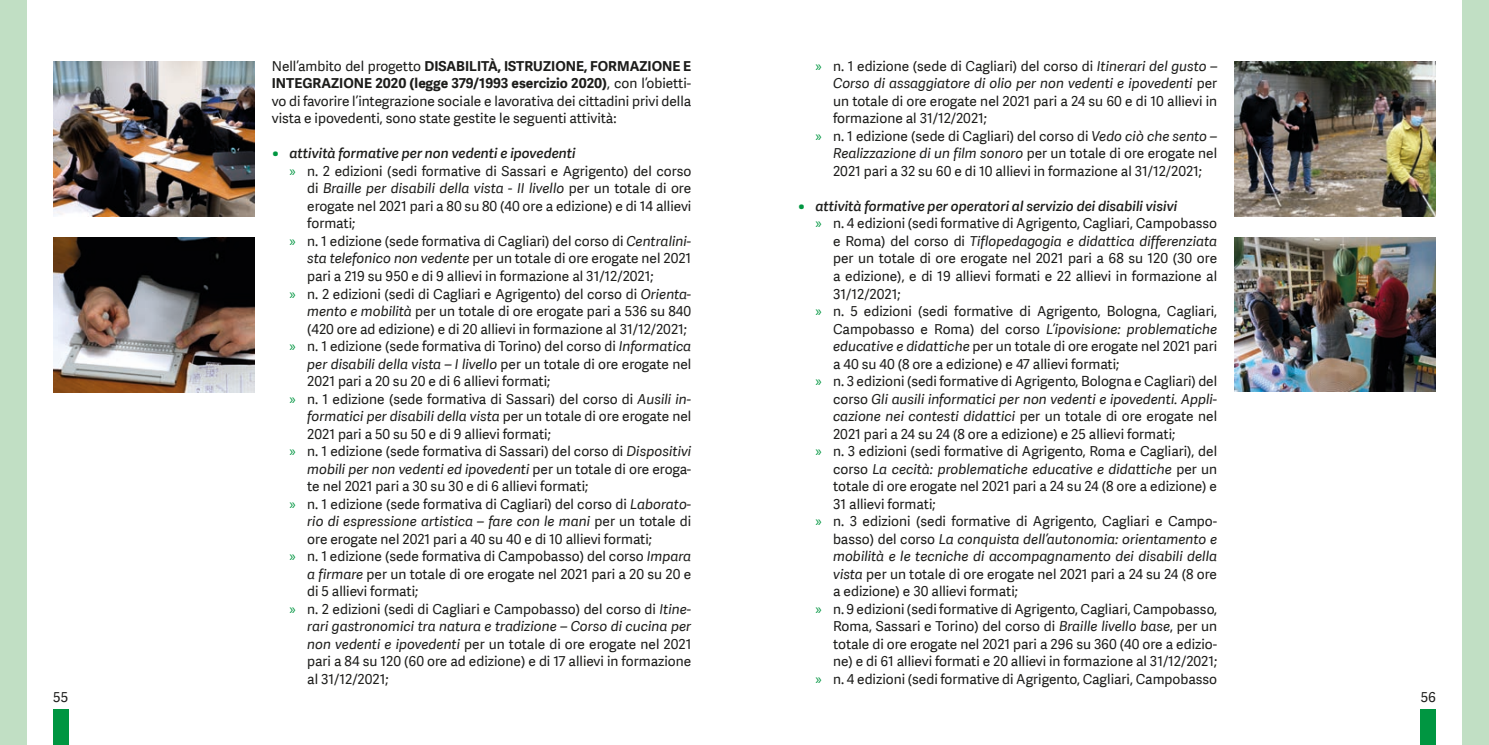
<style>
.page{position:relative;width:1489px;height:745px;background:#fff}
.page>*{position:absolute;margin:0;border:0;box-sizing:border-box;transform-origin:0 0}
.t1{font:13.75px/17.5px "Adelle Sans";color:#1d1d1b;text-align:justify}
.t2{font:italic 13.75px "Adelle Sans";color:#1d1d1b}
.t3{font:italic 600 13.75px "Adelle Sans";color:#1d1d1b}
.s1{font-weight:700}
.s2{font-weight:800;font-style:normal;font-size:15px;color:#009641}
.s3{font-family:"Myriad Pro";font-size:15px;color:#009641}
.s4{font-style:normal}
.s5{font-style:italic}
</style>
<div class="page">
<div style="left:0;top:0;width:27px;height:744px;background:#c1dfc4"></div>
<div style="left:1462px;top:0;width:26px;height:744px;background:#c1dfc4"></div>
<div style="left:53px;top:708px;width:15px;height:36px;background:#009641"></div>
<div style="left:1420px;top:708px;width:15px;height:36px;background:#009641"></div>
<img style="left:53px;top:61px;width:201px;height:155px">
<img style="left:53px;top:237px;width:201px;height:155px">
<img style="left:1234px;top:62px;width:201px;height:154px">
<img style="left:1234px;top:237px;width:201px;height:154px">
<p class="t1" style="left:272px;top:57px;width:421px">Nell’ambito del progetto <span class="s1">DISABILITÀ, ISTRUZIONE, FORMAZIONE E INTEGRAZIONE 2020 (legge 379/1993 esercizio 2020)</span>, con l’obietti&shy;vo di favorire l’integrazione sociale e lavorativa dei cittadini privi della vista e ipovedenti, sono state gestite le seguenti attività:</p>
<p class="t3" style="left:272px;top:146px;width:305px"><span class="s2">•</span> attività formative per non vedenti e ipovedenti</p>
<p class="t1" style="left:289px;top:162px;width:403px"><span class="s3">»</span> n. 2 edizioni (sedi formative di Sassari e Agrigento) del corso</p>
<p class="t2" style="left:307px;top:181px;width:385px"><span class="s4">di</span> Braille per disabili della vista - II livello <span class="s4">per un totale di ore</span></p>
<p class="t1" style="left:307px;top:197px;width:385px">erogate nel 2021 pari a 80 su 80 (40 ore a edizione) e di 14 allievi</p>
<p class="t1" style="left:307px;top:215px;width:49px">formati;</p>
<p class="t1" style="left:289px;top:232px;width:403px"><span class="s3">»</span> n. 1 edizione (sede formativa di Cagliari) del corso di <span class="s5">Centralini-</span></p>
<p class="t1" style="left:307px;top:250px;width:385px"><span class="s5">sta telefonico non vedente</span> per un totale di ore erogate nel 2021</p>
<p class="t1" style="left:307px;top:267px;width:348px">pari a 219 su 950 e di 9 allievi in formazione al 31/12/2021;</p>
<p class="t1" style="left:289px;top:285px;width:403px"><span class="s3">»</span> n. 2 edizioni (sedi di Cagliari e Agrigento) del corso di <span class="s5">Orienta-</span></p>
<p class="t1" style="left:307px;top:302px;width:385px"><span class="s5">mento e mobilità</span> per un totale di ore erogate pari a 536 su 840</p>
<p class="t1" style="left:307px;top:320px;width:381px">(420 ore ad edizione) e di 20 allievi in formazione al 31/12/2021;</p>
<p class="t1" style="left:289px;top:337px;width:403px"><span class="s3">»</span> n. 1 edizione (sede formativa di Torino) del corso di <span class="s5">Informatica</span></p>
<p class="t2" style="left:307px;top:356px;width:385px">per disabili della vista – I livello <span class="s4">per un totale di ore erogate nel</span></p>
<p class="t1" style="left:307px;top:372px;width:244px">2021 pari a 20 su 20 e di 6 allievi formati;</p>
<p class="t1" style="left:289px;top:390px;width:403px"><span class="s3">»</span> n. 1 edizione (sede formativa di Sassari) del corso di <span class="s5">Ausili in-</span></p>
<p class="t2" style="left:307px;top:408px;width:385px">formatici per disabili della vista <span class="s4">per un totale di ore erogate nel</span></p>
<p class="t1" style="left:307px;top:425px;width:245px">2021 pari a 50 su 50 e di 9 allievi formati;</p>
<p class="t1" style="left:289px;top:442px;width:403px"><span class="s3">»</span> n. 1 edizione (sede formativa di Sassari) del corso di <span class="s5">Dispositivi</span></p>
<p class="t2" style="left:307px;top:461px;width:385px">mobili per non vedenti ed ipovedenti <span class="s4">per un totale di ore eroga-</span></p>
<p class="t1" style="left:307px;top:477px;width:282px">te nel 2021 pari a 30 su 30 e di 6 allievi formati;</p>
<p class="t1" style="left:289px;top:495px;width:403px"><span class="s3">»</span> n. 1 edizione (sede formativa di Cagliari) del corso di <span class="s5">Laborato-</span></p>
<p class="t2" style="left:307px;top:513px;width:385px">rio di espressione artistica – fare con le mani <span class="s4">per un totale di</span></p>
<p class="t1" style="left:307px;top:530px;width:346px">ore erogate nel 2021 pari a 40 su 40 e di 10 allievi formati;</p>
<p class="t1" style="left:289px;top:547px;width:403px"><span class="s3">»</span> n. 1 edizione (sede formativa di Campobasso) del corso <span class="s5">Impara</span></p>
<p class="t1" style="left:307px;top:565px;width:385px"><span class="s5">a firmare</span> per un totale di ore erogate nel 2021 pari a 20 su 20 e</p>
<p class="t1" style="left:307px;top:582px;width:112px">di 5 allievi formati;</p>
<p class="t1" style="left:289px;top:600px;width:403px"><span class="s3">»</span> n. 2 edizioni (sedi di Cagliari e Campobasso) del corso di <span class="s5">Itine-</span></p>
<p class="t2" style="left:307px;top:618px;width:385px">rari gastronomici tra natura e tradizione – Corso di cucina per</p>
<p class="t1" style="left:307px;top:635px;width:385px"><span class="s5">non vedenti e ipovedenti</span> per un totale di ore erogate nel 2021</p>
<p class="t1" style="left:307px;top:652px;width:385px">pari a 84 su 120 (60 ore ad edizione) e di 17 allievi in formazione</p>
<p class="t1" style="left:307px;top:670px;width:83px">al 31/12/2021;</p>
<p class="t1" style="left:815px;top:57px;width:403px"><span class="s3">»</span> n. 1 edizione (sede di Cagliari) del corso di <span class="s5">Itinerari del gusto –</span></p>
<p class="t2" style="left:833px;top:76px;width:385px">Corso di assaggiatore di olio per non vedenti e ipovedenti <span class="s4">per</span></p>
<p class="t1" style="left:833px;top:92px;width:385px">un totale di ore erogate nel 2021 pari a 24 su 60 e di 10 allievi in</p>
<p class="t1" style="left:833px;top:110px;width:155px">formazione al 31/12/2021;</p>
<p class="t1" style="left:815px;top:127px;width:403px"><span class="s3">»</span> n. 1 edizione (sede di Cagliari) del corso di <span class="s5">Vedo ciò che sento –</span></p>
<p class="t2" style="left:833px;top:146px;width:385px">Realizzazione di un film sonoro <span class="s4">per un totale di ore erogate nel</span></p>
<p class="t1" style="left:833px;top:162px;width:370px">2021 pari a 32 su 60 e di 10 allievi in formazione al 31/12/2021;</p>
<p class="t3" style="left:797px;top:198px;width:381px"><span class="s2">•</span> attività formative per operatori al servizio dei disabili visivi</p>
<p class="t1" style="left:815px;top:215px;width:403px"><span class="s3">»</span> n. 4 edizioni (sedi formative di Agrigento, Cagliari, Campobasso</p>
<p class="t2" style="left:833px;top:233px;width:385px"><span class="s4">e Roma) del corso di</span> Tiflopedagogia e didattica differenziata</p>
<p class="t1" style="left:833px;top:250px;width:385px">per un totale di ore erogate nel 2021 pari a 68 su 120 (30 ore</p>
<p class="t1" style="left:833px;top:267px;width:385px">a edizione), e di 19 allievi formati e 22 allievi in formazione al</p>
<p class="t1" style="left:833px;top:285px;width:69px">31/12/2021;</p>
<p class="t1" style="left:815px;top:302px;width:403px"><span class="s3">»</span> n. 5 edizioni (sedi formative di Agrigento, Bologna, Cagliari,</p>
<p class="t2" style="left:833px;top:321px;width:385px"><span class="s4">Campobasso e Roma) del corso</span> L’ipovisione: problematiche</p>
<p class="t1" style="left:833px;top:337px;width:385px"><span class="s5">educative e didattiche</span> per un totale di ore erogate nel 2021 pari</p>
<p class="t1" style="left:833px;top:355px;width:287px">a 40 su 40 (8 ore a edizione) e 47 allievi formati;</p>
<p class="t1" style="left:815px;top:372px;width:403px"><span class="s3">»</span> n. 3 edizioni (sedi formative di Agrigento, Bologna e Cagliari) del</p>
<p class="t2" style="left:833px;top:391px;width:385px"><span class="s4">corso</span> Gli ausili informatici per non vedenti e ipovedenti. Appli-</p>
<p class="t2" style="left:833px;top:408px;width:385px">cazione nei contesti didattici <span class="s4">per un totale di ore erogate nel</span></p>
<p class="t1" style="left:833px;top:425px;width:343px">2021 pari a 24 su 24 (8 ore a edizione) e 25 allievi formati;</p>
<p class="t1" style="left:815px;top:442px;width:403px"><span class="s3">»</span> n. 3 edizioni (sedi formative di Agrigento, Roma e Cagliari), del</p>
<p class="t2" style="left:833px;top:461px;width:385px"><span class="s4">corso</span> La cecità: problematiche educative e didattiche <span class="s4">per un</span></p>
<p class="t1" style="left:833px;top:477px;width:385px">totale di ore erogate nel 2021 pari a 24 su 24 (8 ore a edizione) e</p>
<p class="t1" style="left:833px;top:495px;width:104px">31 allievi formati;</p>
<p class="t1" style="left:815px;top:512px;width:403px"><span class="s3">»</span> n. 3 edizioni (sedi formative di Agrigento, Cagliari e Campo-</p>
<p class="t2" style="left:833px;top:531px;width:385px"><span class="s4">basso) del corso</span> La conquista dell’autonomia: orientamento e</p>
<p class="t2" style="left:833px;top:548px;width:385px">mobilità e le tecniche di accompagnamento dei disabili della</p>
<p class="t1" style="left:833px;top:565px;width:385px"><span class="s5">vista</span> per un totale di ore erogate nel 2021 pari a 24 su 24 (8 ore</p>
<p class="t1" style="left:833px;top:582px;width:186px">a edizione) e 30 allievi formati;</p>
<p class="t1" style="left:815px;top:600px;width:403px"><span class="s3">»</span> n. 9 edizioni (sedi formative di Agrigento, Cagliari, Campobasso,</p>
<p class="t1" style="left:833px;top:617px;width:385px">Roma, Sassari e Torino) del corso di <span class="s5">Braille livello base</span>, per un</p>
<p class="t1" style="left:833px;top:635px;width:385px">totale di ore erogate nel 2021 pari a 296 su 360 (40 ore a edizio-</p>
<p class="t1" style="left:833px;top:652px;width:385px">ne) e di 61 allievi formati e 20 allievi in formazione al 31/12/2021;</p>
<p class="t1" style="left:815px;top:670px;width:403px"><span class="s3">»</span> n. 4 edizioni (sedi formative di Agrigento, Cagliari, Campobasso</p>
<p class="t1" style="left:53px;top:688px;width:16px">55</p>
<p class="t1" style="left:1420px;top:688px;width:17px">56</p>
</div>
